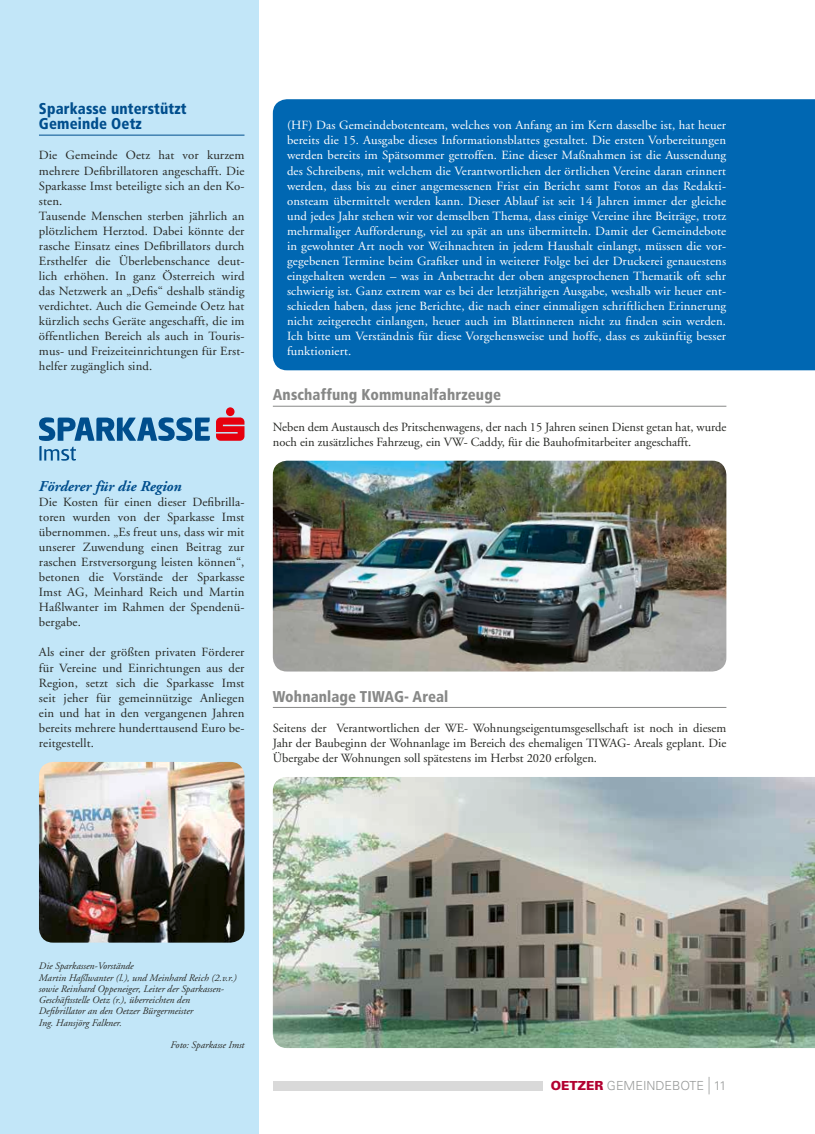
<style>
.page{position:relative;width:815px;height:1134px;background:#fff}
.page>*{position:absolute;margin:0;border:0;box-sizing:border-box;transform-origin:0 0}
.t1{font:900 condensed 15.62px "Frutiger LT";letter-spacing:.01em;color:#878887;scale:.95 1}
.t2{font:900 condensed 15.62px/15px "Frutiger LT";letter-spacing:.01em;color:#004e8d;scale:.95 1}
.t3{font:italic 700 15px "Adobe Garamond LT";color:#004e8d}
.t4{font:12.5px/15px "Adobe Garamond LT";letter-spacing:.01em;color:#272824;text-align:justify}
.t5{font:12.5px/15px "Adobe Garamond LT";letter-spacing:.01em;color:#fff;text-align:justify}
.t6{font:300 12.5px "Univers LT";color:#979998}
.t7{font:italic 10px/11.2px "Adobe Garamond LT";color:#272824}
.s1{font-weight:900;color:#b20030}
.s2{font-size:17.5px}
</style>
<div class="page">
<div style="left:273px;top:1081px;width:269px;height:9px;background:#d9d9d9"></div>
<div style="left:0;top:0;width:259px;height:1134px;background:#c2e6f8"></div>
<div style="left:273px;top:99px;width:542px;height:271px;background:#0067b2"></div>
<img style="left:39px;top:762px;width:205px;height:181px">
<img style="left:273px;top:461px;width:453px;height:210px">
<img style="left:273px;top:777px;width:542px;height:271px">
<svg style="left:216px;top:407px;width:28px;height:34px"></svg>
<svg style="left:39px;top:417px;width:171px;height:44px"></svg>
<hr style="left:273px;top:707px;width:453px;height:1px;background:#878887">
<hr style="left:273px;top:406px;width:453px;height:1px;background:#878887">
<hr style="left:39px;top:135px;width:205px;height:1px;background:#004e8d">
<p class="t2" style="left:39px;top:101px;width:157px">Sparkasse unterstützt<br>Gemeinde Oetz</p>
<p class="t4" style="left:39px;top:148px;width:207px;text-align:left">Die Gemeinde Oetz hat vor kurzem mehrere Defibrillatoren angeschafft. Die Sparkasse Imst beteiligte sich an den Ko&shy;sten.<br>Tausende Menschen sterben jährlich an plötzlichem Herztod. Dabei könnte der rasche Einsatz eines Defibrillators durch Ersthelfer die Überlebenschance deut&shy;lich erhöhen. In ganz Österreich wird das Netzwerk an „Defis“ deshalb ständig verdichtet. Auch die Gemeinde Oetz hat kürzlich sechs Geräte angeschafft, die im öffentlichen Bereich als auch in Touris&shy;mus- und Freizeiteinrichtungen für Erst&shy;helfer zugänglich sind.</p>
<p class="t3" style="left:39px;top:477px;width:144px">Förderer für die Region</p>
<p class="t4" style="left:39px;top:494px;width:207px">Die Kosten für einen dieser Defibrilla&shy;toren wurden von der Sparkasse Imst übernommen. „Es freut uns, dass wir mit unserer Zuwendung einen Beitrag zur raschen Erstversorgung leisten können“, betonen die Vorstände der Sparkasse Imst AG, Meinhard Reich und Martin Haßlwanter im Rahmen der Spendenü&shy;bergabe.</p>
<p class="t4" style="left:39px;top:645px;width:207px">Als einer der größten privaten Förderer für Vereine und Einrichtungen aus der Region, setzt sich die Sparkasse Imst seit jeher für gemeinnützige Anliegen ein und hat in den vergangenen Jahren bereits mehrere hunderttausend Euro be&shy;reitgestellt.</p>
<p class="t5" style="left:287px;top:118px;width:441px">(HF) Das Gemeindebotenteam, welches von Anfang an im Kern dasselbe ist, hat heuer bereits die 15. Ausgabe dieses Informationsblattes gestaltet. Die ersten Vorbereitungen werden bereits im Spätsommer getroffen. Eine dieser Maßnahmen ist die Aussendung des Schreibens, mit welchem die Verantwortlichen der örtlichen Vereine daran erinnert werden, dass bis zu einer angemessenen Frist ein Bericht samt Fotos an das Redakti&shy;onsteam übermittelt werden kann. Dieser Ablauf ist seit 14 Jahren immer der gleiche und jedes Jahr stehen wir vor demselben Thema, dass einige Vereine ihre Beiträge, trotz mehrmaliger Aufforderung, viel zu spät an uns übermitteln. Damit der Gemeindebote in gewohnter Art noch vor Weihnachten in jedem Haushalt einlangt, müssen die vor&shy;gegebenen Termine beim Grafiker und in weiterer Folge bei der Druckerei genauestens eingehalten werden – was in Anbetracht der oben angesprochenen Thematik oft sehr schwierig ist. Ganz extrem war es bei der letztjährigen Ausgabe, weshalb wir heuer ent&shy;schieden haben, dass jene Berichte, die nach einer einmaligen schriftlichen Erinnerung nicht zeitgerecht einlangen, heuer auch im Blattinneren nicht zu finden sein werden.<br>Ich bitte um Verständnis für diese Vorgehensweise und hoffe, dass es zukünftig besser funktioniert.</p>
<p class="t1" style="left:273px;top:386px;width:242px">Anschaffung Kommunalfahrzeuge</p>
<p class="t4" style="left:273px;top:419px;width:455px">Neben dem Austausch des Pritschenwagens, der nach 15 Jahren seinen Dienst getan hat, wurde noch ein zusätzliches Fahrzeug, ein VW- Caddy, für die Bauhofmitarbeiter angeschafft.</p>
<p class="t1" style="left:273px;top:687px;width:186px">Wohnanlage TIWAG- Areal</p>
<p class="t4" style="left:273px;top:720px;width:455px">Seitens der Verantwortlichen der WE- Wohnungseigentumsgesellschaft ist noch in diesem Jahr der Baubeginn der Wohnanlage im Bereich des ehemaligen TIWAG- Areals geplant. Die Übergabe der Wohnungen soll spätestens im Herbst 2020 erfolgen.</p>
<p class="t7" style="left:39px;top:960px;width:199px">Die Sparkassen-Vorstände<br>Martin Haßlwanter (l.), und Meinhard Reich (2.v.r.) sowie Reinhard Oppeneiger, Leiter der Sparkassen-Geschäftsstelle Oetz (r.), überreichten den Defibrillator an den Oetzer Bürgermeister<br>Ing. Hansjörg Falkner.</p>
<p class="t7" style="left:171px;top:1039px;width:75px">Foto: Sparkasse Imst</p>
<p class="t6" style="left:551px;top:1078px;width:177px"><span class="s1">OETZER</span> GEMEINDEBOTE <span class="s2">|</span> 11</p>
</div>
